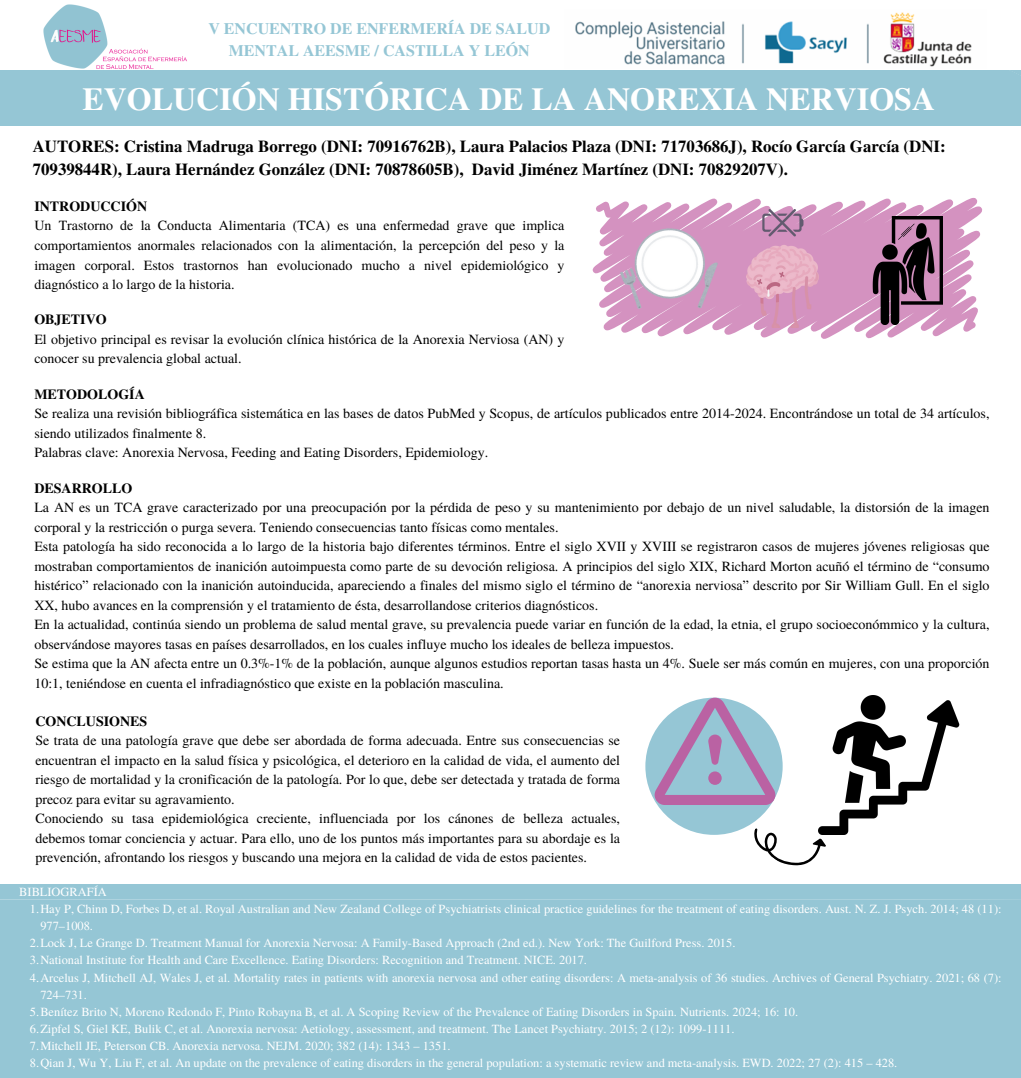
<style>
.page{position:relative;width:1021px;height:1078px;background:#fff}
.page>*{position:absolute;margin:0;border:0;box-sizing:border-box;transform-origin:0 0}
.t1{font:700 32px "Te X Gyre Termes";color:#fff}
.t2{font:700 16.8px/23.4px "Te X Gyre Termes";color:#000}
.t3{font:700 16px/22.2px "Te X Gyre Termes";color:#95c6d5;text-align:center}
.t4{font:14px/19.5px "Te X Gyre Termes";color:#000}
.t5{font:12.4px/17.1px "Te X Gyre Termes";color:#fff}
.s1{font-weight:700}
</style>
<div class="page">
<div style="left:0;top:71px;width:1021px;height:55px;background:#95c6d5"></div>
<img style="left:575px;top:12px;width:397px;height:55px">
<div style="left:0;top:884px;width:1021px;height:15px;background:#95c6d5"></div>
<div style="left:0;top:899px;width:1021px;height:178px;background:#95c6d5"></div>
<img style="left:34px;top:4px;width:160px;height:78px">
<svg style="left:592px;top:197px;width:391px;height:142px"></svg>
<img style="left:746px;top:210px;width:73px;height:117px">
<img style="left:873px;top:216px;width:69px;height:108px">
<img style="left:620px;top:228px;width:97px;height:81px">
<div style="left:645px;top:697px;width:137px;height:137px;background:#95c6d5;border-radius:50%"></div>
<svg style="left:654px;top:697px;width:174px;height:169px"></svg>
<img style="left:818px;top:695px;width:141px;height:139px">
<p class="t3" style="left:208px;top:16px;width:343px">V ENCUENTRO DE ENFERMERÍA DE SALUD<br>MENTAL AEESME / CASTILLA Y LEÓN</p>
<p class="t1" style="left:82px;top:74px;width:854px">EVOLUCIÓN HISTÓRICA DE LA ANOREXIA NERVIOSA</p>
<h4 class="t2" style="left:33px;top:134px;width:914px">AUTORES: Cristina Madruga Borrego (DNI: 70916762B), Laura Palacios Plaza (DNI: 71703686J), Rocío García García (DNI:<br>70939844R), Laura Hernández González (DNI: 70878605B), David Jiménez Martínez (DNI: 70829207V).</h4>
<p class="t4" style="left:34px;top:196px;width:531px"><span class="s1">INTRODUCCIÓN<br></span>Un Trastorno de la Conducta Alimentaria (TCA) es una enfermedad grave que implica comportamientos anormales relacionados con la alimentación, la percepción del peso y la imagen corporal. Estos trastornos han evolucionado mucho a nivel epidemiológico y diagnóstico a lo largo de la historia.</p>
<p class="t4" style="left:34px;top:309px;width:531px"><span class="s1">OBJETIVO<br></span>El objetivo principal es revisar la evolución clínica histórica de la Anorexia Nerviosa (AN) y conocer su prevalencia global actual.</p>
<h4 class="t4" style="left:34px;top:383px;width:956px"><span class="s1">METODOLOGÍA<br></span>Se realiza una revisión bibliográfica sistemática en las bases de datos PubMed y Scopus, de artículos publicados entre 2014-2024. Encontrándose un total de 34 artículos, siendo utilizados finalmente 8.<br>Palabras clave: Anorexia Nervosa, Feeding and Eating Disorders, Epidemiology.</h4>
<h4 class="t4" style="left:34px;top:477px;width:956px"><span class="s1">DESARROLLO<br></span>La AN es un TCA grave caracterizado por una preocupación por la pérdida de peso y su mantenimiento por debajo de un nivel saludable, la distorsión de la imagen corporal y la restricción o purga severa. Teniendo consecuencias tanto físicas como mentales.<br>Esta patología ha sido reconocida a lo largo de la historia bajo diferentes términos. Entre el siglo XVII y XVIII se registraron casos de mujeres jóvenes religiosas que mostraban comportamientos de inanición autoimpuesta como parte de su devoción religiosa. A principios del siglo XIX, Richard Morton acuñó el término de “consumo histérico” relacionado con la inanición autoinducida, apareciendo a finales del mismo siglo el término de “anorexia nerviosa” descrito por Sir William Gull. En el siglo XX, hubo avances en la comprensión y el tratamiento de ésta, desarrollandose criterios diagnósticos.<br>En la actualidad, continúa siendo un problema de salud mental grave, su prevalencia puede variar en función de la edad, la etnia, el grupo socioeconómmico y la cultura, observándose mayores tasas en países desarrollados, en los cuales influye mucho los ideales de belleza impuestos.<br>Se estima que la AN afecta entre un 0.3%-1% de la población, aunque algunos estudios reportan tasas hasta un 4%. Suele ser más común en mujeres, con una proporción 10:1, teniéndose en cuenta el infradiagnóstico que existe en la población masculina.</h4>
<p class="t4" style="left:35px;top:710px;width:586px"><span class="s1">CONCLUSIONES<br></span>Se trata de una patología grave que debe ser abordada de forma adecuada. Entre sus consecuencias se encuentran el impacto en la salud física y psicológica, el deterioro en la calidad de vida, el aumento del riesgo de mortalidad y la cronificación de la patología. Por lo que, debe ser detectada y tratada de forma precoz para evitar su agravamiento.<br>Conociendo su tasa epidemiológica creciente, influenciada por los cánones de belleza actuales, debemos tomar conciencia y actuar. Para ello, uno de los puntos más importantes para su abordaje es la prevención, afrontando los riesgos y buscando una mejora en la calidad de vida de estos pacientes.</p>
<h4 class="t5" style="left:19px;top:882px;width:89px">BIBLIOGRAFÍA</h4>
<p class="t5" style="left:40px;top:899px;width:962px;text-indent:-11px">1.Hay P, Chinn D, Forbes D, et al. Royal Australian and New Zealand College of Psychiatrists clinical practice guidelines for the treatment of eating disorders. Aust. N. Z. J. Psych. 2014; 48 (11):<br>977–1008.</p>
<p class="t5" style="left:30px;top:933px;width:707px">2.Lock J, Le Grange D. Treatment Manual for Anorexia Nervosa: A Family-Based Approach (2nd ed.). New York: The Guilford Press. 2015.</p>
<h4 class="t5" style="left:30px;top:950px;width:559px">3.National Institute for Health and Care Excellence. Eating Disorders: Recognition and Treatment. NICE. 2017.</h4>
<p class="t5" style="left:40px;top:968px;width:962px;text-indent:-11px">4.Arcelus J, Mitchell AJ, Wales J, et al. Mortality rates in patients with anorexia nervosa and other eating disorders: A meta-analysis of 36 studies. Archives of General Psychiatry. 2021; 68 (7):<br>724–731.</p>
<p class="t5" style="left:30px;top:1002px;width:770px">5.Benítez Brito N, Moreno Redondo F, Pinto Robayna B, et al. A Scoping Review of the Prevalence of Eating Disorders in Spain. Nutrients. 2024; 16: 10.</p>
<h5 class="t5" style="left:30px;top:1019px;width:706px">6.Zipfel S, Giel KE, Bulik C, et al. Anorexia nervosa: Aetiology, assessment, and treatment. The Lancet Psychiatry. 2015; 2 (12): 1099-1111.</h5>
<p class="t5" style="left:30px;top:1036px;width:422px">7.Mitchell JE, Peterson CB. Anorexia nervosa. NEJM. 2020; 382 (14): 1343 – 1351.</p>
<p class="t5" style="left:30px;top:1053px;width:869px">8.Qian J, Wu Y, Liu F, et al. An update on the prevalence of eating disorders in the general population: a systematic review and meta-analysis. EWD. 2022; 27 (2): 415 – 428.</p>
</div>
